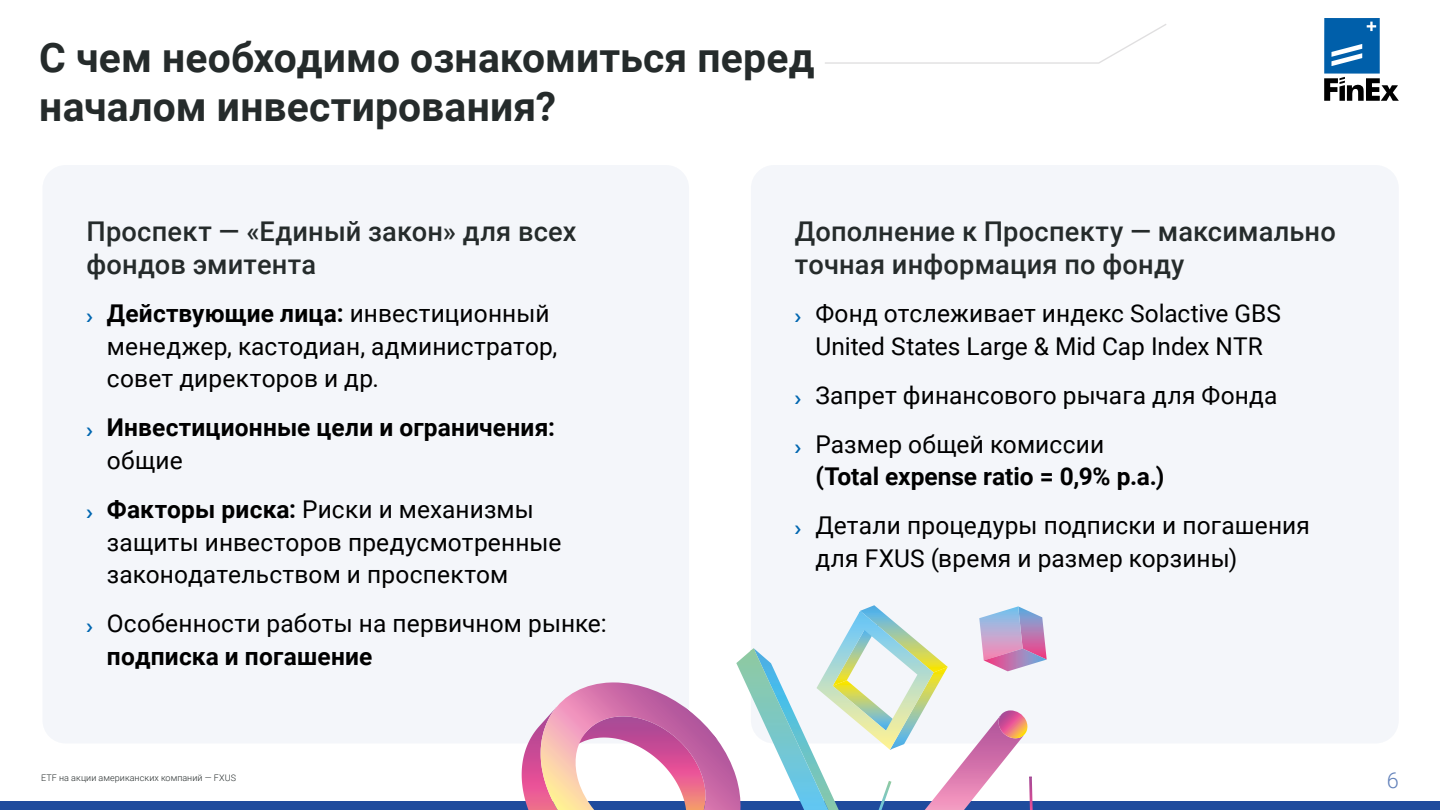
<style>
.page{position:relative;width:1440px;height:810px;background:#fff}
.page>*{position:absolute;margin:0;border:0;box-sizing:border-box;transform-origin:0 0}
.t1{font:700 40.8px/49px "Roboto";letter-spacing:.005em;color:#252b2b}
.t2{font:500 27.22px/32.6px "Roboto";letter-spacing:.005em;color:#252b2b}
.t3{font:24.53px/32.6px "Roboto";letter-spacing:.005em;color:#000}
.t4{font:700 24.53px "Roboto";letter-spacing:.005em;color:#000}
.t5{font:300 21.75px "Roboto";color:#6281ba}
.t6{font:300 9px "Roboto";letter-spacing:.005em;color:#252b2b}
.s1{font-weight:700}
</style>
<div class="page">
<svg style="left:825px;top:24px;width:342px;height:40px"></svg>
<div style="left:0;top:801px;width:1440px;height:9px;background:#1f4b9d"></div>
<svg style="left:1324px;top:18px;width:75px;height:83px"></svg>
<div style="left:42px;top:165px;width:647px;height:579px;background:#f4f6fa;border-radius:23px"></div>
<div style="left:751px;top:165px;width:648px;height:579px;background:#f4f6fa;border-radius:23px"></div>
<svg style="left:522px;top:605px;width:525px;height:205px"></svg>
<h1 class="t1" style="left:39px;top:31px;width:777px">С чем необходимо ознакомиться перед началом инвестирования?</h1>
<p class="t2" style="left:87px;top:214px;width:491px">Проспект — «Единый закон» для всех фондов эмитента</p>
<p class="t2" style="left:795px;top:214px;width:542px">Дополнение к Проспекту — максимально точная информация по фонду</p>
<p class="t3" style="left:107px;top:296px;width:452px"><span class="s1">Действующие лица:</span> инвестиционный менеджер, кастодиан, администратор, совет директоров и др.</p>
<p class="t4" style="left:107px;top:410px;width:449px">Инвестиционные цели и ограничения:</p>
<p class="t3" style="left:107px;top:435px;width:428px;line-height:49px">общие<br><span class="s1">Факторы риска:</span> Риски и механизмы</p>
<p class="t3" style="left:107px;top:525px;width:456px">защиты инвесторов предусмотренные законодательством и проспектом</p>
<p class="t3" style="left:107px;top:606px;width:501px">Особенности работы на первичном рынке:</p>
<p class="t4" style="left:107px;top:639px;width:267px">подписка и погашение</p>
<p class="t3" style="left:815px;top:296px;width:467px">Фонд отслеживает индекс Solactive GBS<br>United States Large &amp; Mid Cap Index NTR</p>
<p class="t3" style="left:815px;top:370px;width:464px;line-height:49px">Запрет финансового рычага для Фонда<br>Размер общей комиссии</p>
<p class="t4" style="left:815px;top:459px;width:350px">(Total expense ratio = 0,9% p.a.)</p>
<p class="t3" style="left:815px;top:508px;width:496px">Детали процедуры подписки и погашения для FXUS (время и размер корзины)</p>
<p class="t6" style="left:41px;top:771px;width:196px">ETF на акции американских компаний — FXUS</p>
<p class="t5" style="left:1387px;top:765px;width:14px">6</p>
</div>
